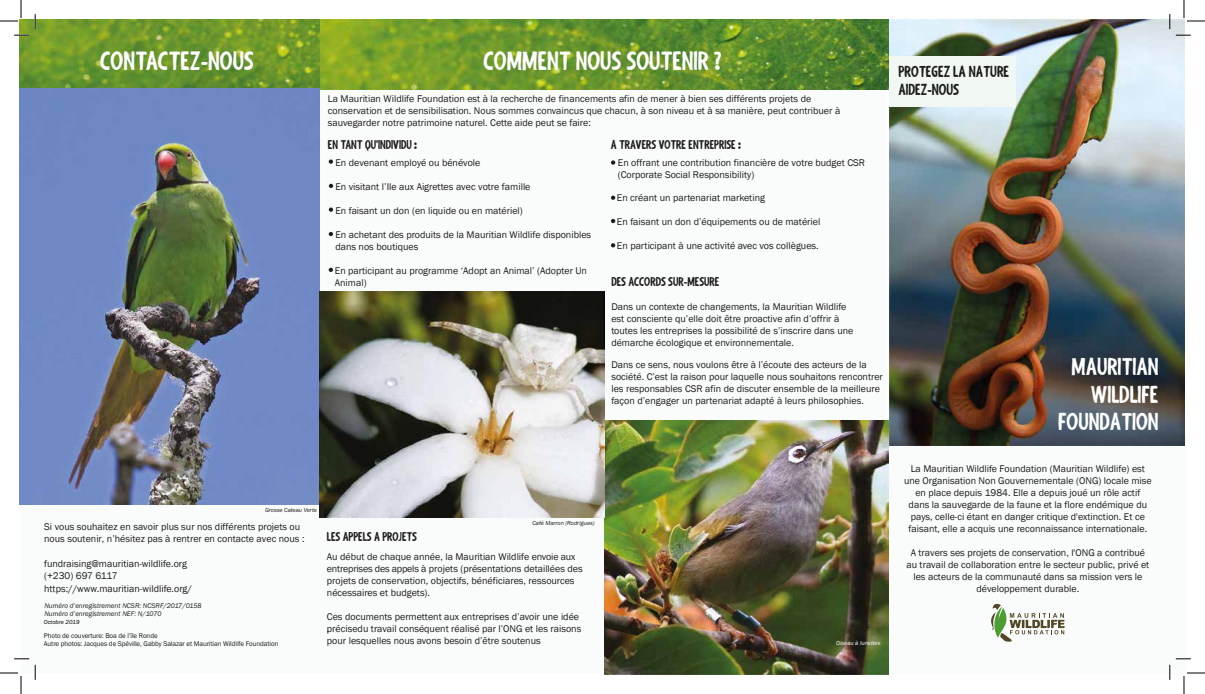
<style>
.page{position:relative;width:1205px;height:694px;background:#fff}
.page>*{position:absolute;margin:0;border:0;box-sizing:border-box;transform-origin:0 0}
.t1{font:700 25px "Shaky Hand Some Comic";color:#fff}
.t2{font:700 23px/27.6px "Shaky Hand Some Comic";color:#fff;text-align:right}
.t3{font:700 15px/18px "Shaky Hand Some Comic";color:#1d1d1b}
.t4{font:700 12px "Shaky Hand Some Comic";color:#1d1d1b}
.t5{font:10px/12px "Franklin Gothic";color:#1d1d1b}
.t6{font:7px/8.4px "Franklin Gothic";letter-spacing:-.01em;color:#1d1d1b}
.t7{font:italic 7px "Franklin Gothic";color:#1d1d1b}
.t8{font:italic 6px "Franklin Gothic";color:#1d1d1b}
.t9{font:italic 6px "Franklin Gothic";color:#fff}
.t10{font:italic 6px "Franklin Gothic";color:#010101}
</style>
<div class="page">
<div style="left:21px;top:35px;width:864px;height:638px;background:#f9fcfa"></div>
<img style="left:320px;top:20px;width:569px;height:70px">
<img style="left:20px;top:20px;width:300px;height:485px">
<img style="left:604px;top:420px;width:284px;height:254px">
<img style="left:320px;top:292px;width:284px;height:225px">
<svg style="left:0;top:0;width:22px;height:22px"></svg>
<svg style="left:0;top:672px;width:22px;height:22px"></svg>
<svg style="left:1183px;top:0;width:21px;height:22px"></svg>
<svg style="left:611px;top:160px;width:4px;height:5px"></svg>
<svg style="left:611px;top:196px;width:4px;height:4px"></svg>
<svg style="left:611px;top:219px;width:4px;height:4px"></svg>
<svg style="left:611px;top:243px;width:4px;height:4px"></svg>
<div style="left:888px;top:434px;width:296px;height:240px;background:#f9fcfa"></div>
<svg style="left:991px;top:604px;width:73px;height:38px"></svg>
<img style="left:889px;top:20px;width:295px;height:426px">
<div style="left:889px;top:56px;width:126px;height:50px;background:#f1f8f4"></div>
<svg style="left:1175px;top:35px;width:15px;height:1px"></svg>
<svg style="left:1168px;top:14px;width:2px;height:15px"></svg>
<svg style="left:14px;top:35px;width:15px;height:1px"></svg>
<svg style="left:14px;top:658px;width:15px;height:2px"></svg>
<svg style="left:35px;top:14px;width:1px;height:15px"></svg>
<svg style="left:35px;top:665px;width:1px;height:15px"></svg>
<svg style="left:1169px;top:658px;width:35px;height:36px"></svg>
<svg style="left:328px;top:160px;width:5px;height:4px"></svg>
<svg style="left:329px;top:184px;width:4px;height:4px"></svg>
<svg style="left:329px;top:208px;width:4px;height:4px"></svg>
<svg style="left:328px;top:232px;width:5px;height:4px"></svg>
<svg style="left:328px;top:268px;width:5px;height:4px"></svg>
<h1 class="t1" style="left:100px;top:45px;width:155px">CONTACTEZ-NOUS</h1>
<h1 class="t1" style="left:483px;top:44px;width:239px">COMMENT NOUS SOUTENIR ?</h1>
<p class="t5" style="left:328px;top:93px;width:514px">La Mauritian Wildlife Foundation est à la recherche de financements afin de mener à bien ses différents projets de conservation et de sensibilisation. Nous sommes convaincus que chacun, à son niveau et à sa manière, peut contribuer à sauvegarder notre patrimoine naturel. Cette aide peut se faire:</p>
<p class="t4" style="left:610px;top:136px;width:132px">A TRAVERS VOTRE ENTREPRISE :</p>
<p class="t4" style="left:328px;top:137px;width:91px">EN TANT QU'INDIVIDU :</p>
<p class="t5" style="left:335px;top:181px;width:197px">En visitant l’Ile aux Aigrettes avec votre famille</p>
<p class="t5" style="left:335px;top:156px;width:147px">En devenant employé ou bénévole</p>
<p class="t5" style="left:335px;top:205px;width:189px">En faisant un don (en liquide ou en matériel)</p>
<p class="t5" style="left:335px;top:229px;width:257px">En achetant des produits de la Mauritian Wildlife disponibles dans nos boutiques</p>
<p class="t5" style="left:335px;top:265px;width:253px">En participant au programme ‘Adopt an Animal’ (Adopter Un<br>Animal)</p>
<p class="t4" style="left:611px;top:274px;width:109px">DES ACCORDS SUR-MESURE</p>
<p class="t5" style="left:611px;top:301px;width:243px">Dans un contexte de changements, la Mauritian Wildlife est consciente qu’elle doit être proactive afin d’offrir à toutes les entreprises la possibilité de s’inscrire dans une démarche écologique et environnementale.</p>
<p class="t5" style="left:611px;top:359px;width:273px">Dans ce sens, nous voulons être à l’écoute des acteurs de la société. C’est la raison pour laquelle nous souhaitons rencontrer les responsables CSR afin de discuter ensemble de la meilleure façon d’engager un partenariat adapté à leurs philosophies.</p>
<p class="t5" style="left:617px;top:157px;width:248px">En offrant une contribution financière de votre budget CSR (Corporate Social Responsibility)</p>
<p class="t5" style="left:617px;top:216px;width:205px">En faisant un don d’équipements ou de matériel</p>
<p class="t5" style="left:617px;top:240px;width:203px">En participant à une activité avec vos collègues.</p>
<p class="t5" style="left:616px;top:192px;width:150px">En créant un partenariat marketing</p>
<p class="t8" style="left:265px;top:506px;width:53px">Grosse Cateau Verte</p>
<p class="t5" style="left:44px;top:521px;width:262px">Si vous souhaitez en savoir plus sur nos différents projets ou nous soutenir, n’hésitez pas à rentrer en contacte avec nous :</p>
<p class="t5" style="left:44px;top:569px;width:149px;line-height:12.8px">(+230) 697 6117 https://www.mauritian-wildlife.org/</p>
<p class="t7" style="left:44px;top:601px;width:159px">Numéro d’enregistrement NCSR: NCSRF/2017/0158</p>
<p class="t6" style="left:44px;top:631px;width:236px">Photo de couverture: Boa de l’île Ronde<br>Autre photos: Jacques de Spéville, Gabby Salazar et Mauritian Wildlife Foundation</p>
<p class="t5" style="left:44px;top:558px;width:144px">fundraising@mauritian-wildlife.org</p>
<p class="t7" style="left:44px;top:609px;width:119px">Numéro d’enregistrement NEF: N/1070</p>
<p class="t10" style="left:44px;top:618px;width:37px">Octobre 2019</p>
<p class="t8" style="left:532px;top:519px;width:64px">Café Marron (Rodrigues)</p>
<p class="t4" style="left:327px;top:529px;width:92px">LES APPELS A PROJETS</p>
<p class="t5" style="left:327px;top:551px;width:257px">Au début de chaque année, la Mauritian Wildlife envoie aux entreprises des appels à projets (présentations detaillées des projets de conservation, objectifs, bénéficiares, ressources nécessaires et budgets).</p>
<p class="t5" style="left:327px;top:611px;width:256px">Ces documents permettent aux entreprises d’avoir une idée précisedu travail conséquent réalisé par l’ONG et les raisons pour lesquelles nous avons besoin d’être soutenus</p>
<p class="t5" style="left:327px;top:623px;width:4px">.</p>
<p class="t9" style="left:836px;top:640px;width:46px">Oiseau à lunettes</p>
<h3 class="t3" style="left:898px;top:63px;width:112px">PROTEGEZ LA NATURE<br>AIDEZ-NOUS</h3>
<h2 class="t2" style="left:1058px;top:353px;width:102px">MAURITIAN<br>WILDLIFE<br>FOUNDATION</h2>
<p class="t5" style="left:903px;top:463px;width:249px;text-align:center">La Mauritian Wildlife Foundation (Mauritian Wildlife) est une Organisation Non Gouvernementale (ONG) locale mise en place depuis 1984. Elle a depuis joué un rôle actif dans la sauvegarde de la faune et la flore endémique du pays, celle-ci étant en danger critique d'extinction. Et ce faisant, elle a acquis une reconnaissance internationale.</p>
<p class="t5" style="left:906px;top:547px;width:244px;text-align:center">A travers ses projets de conservation, l'ONG a contribué au travail de collaboration entre le secteur public, privé et les acteurs de la communauté dans sa mission vers le développement durable.</p>
</div>
